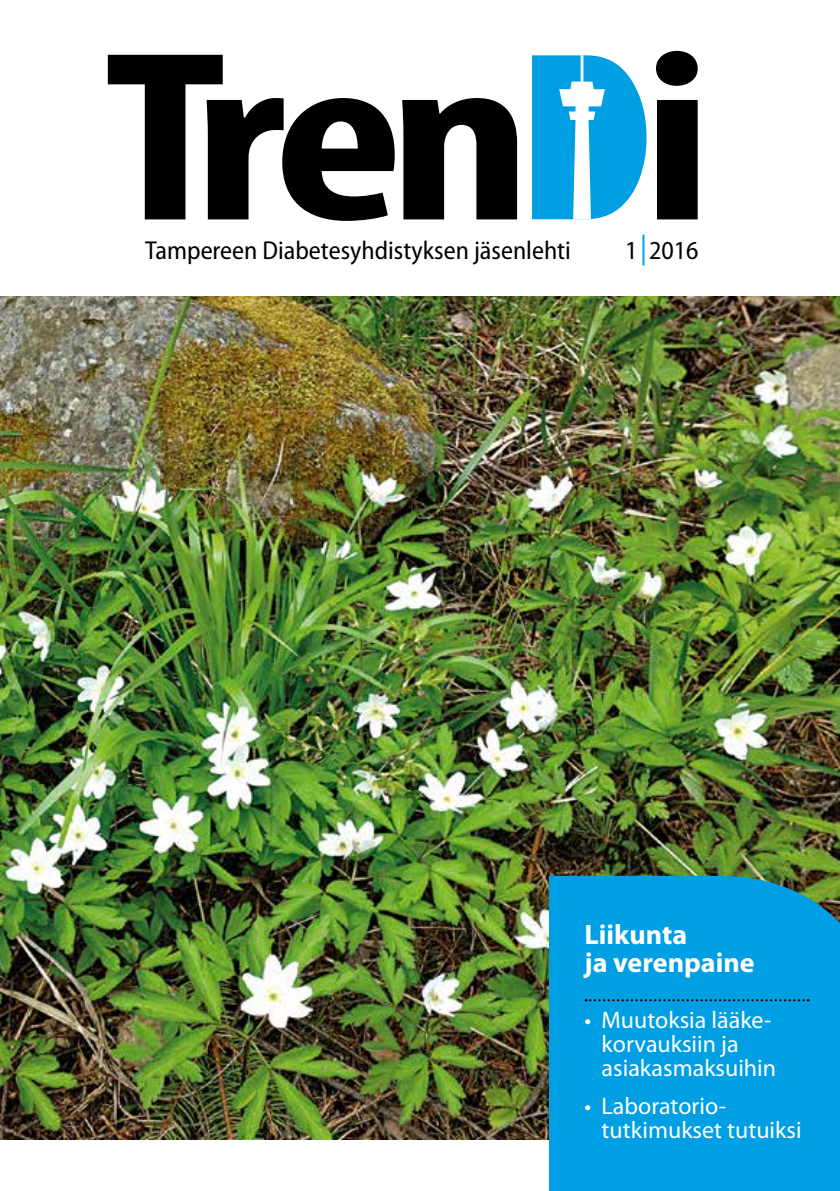
<style>
.page{position:relative;width:840px;height:1191px;background:#fff}
.page>*{position:absolute;margin:0;border:0;box-sizing:border-box;transform-origin:0 0}
.t1{font:700 28px/28px "Myriad Pro";color:#fff}
.t2{font:semi-condensed 26px "Myriad Pro";color:#000}
.t3{font:24px/24px "Myriad Pro";color:#fff}
</style>
<div class="page">
<img style="left:0;top:296px;width:839px;height:844px">
<div style="left:549px;top:876px;width:290px;height:315px;background:#009fe3"></div>
<svg style="left:585px;top:999px;width:223px;height:2px"></svg>
<svg style="left:108px;top:55px;width:286px;height:166px"></svg>
<svg style="left:402px;top:98px;width:115px;height:121px"></svg>
<svg style="left:656px;top:51px;width:41px;height:168px;background:#232323"></svg>
<svg style="left:532px;top:55px;width:114px;height:164px"></svg>
<hr style="left:642px;top:234px;width:2px;height:31px;background:#009fe3">
<p class="t2" style="left:145px;top:236px;width:427px">Tampereen Diabetesyhdistyksen jäsenlehti</p>
<p class="t2" style="left:625px;top:236px;width:75px">1 2016</p>
<p class="t1" style="left:584px;top:920px;width:171px">Liikunta<br>ja verenpaine</p>
<p class="t3" style="left:601px;top:1008px;width:176px;text-indent:-17px">• Muutoksia lääke&shy;korvauksiin ja asiakasmaksuihin</p>
<p class="t3" style="left:601px;top:1094px;width:201px;text-indent:-17px">• Laboratorio&shy;tutkimukset tutuiksi</p>
</div>
